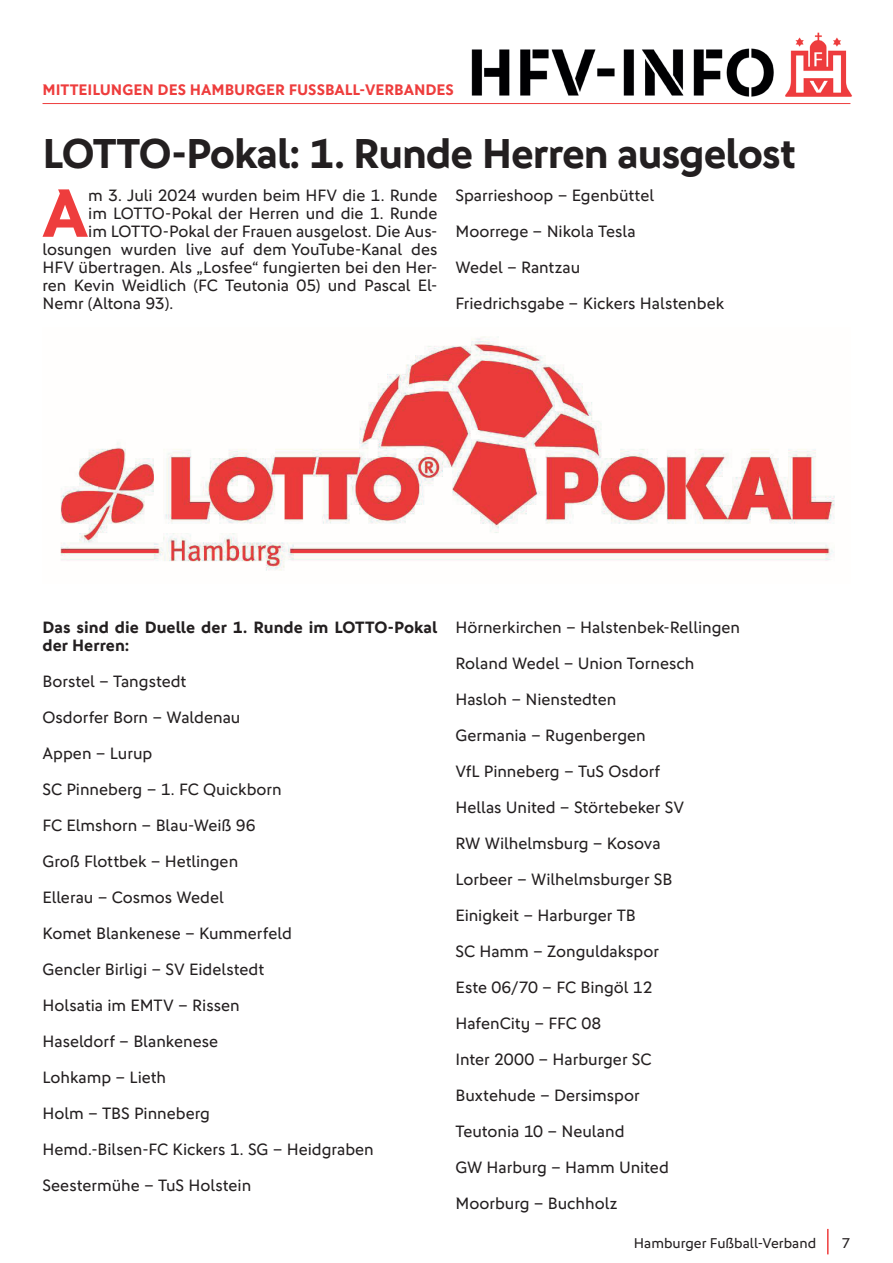
<style>
.page{position:relative;width:893px;height:1263px;background:#fff}
.page>*{position:absolute;margin:0;border:0;box-sizing:border-box;transform-origin:0 0}
.t1{font:700 68.7px "DFB Sans";color:#ee3d3d}
.t2{font:700 42px "DFB Sans";letter-spacing:-.03em;color:#231f20}
.t3{font:16.5px/36px "DFB Sans";color:#231f20}
.t4{font:700 16.5px/18px "DFB Sans";color:#231f20}
.t5{font:700 15.3px "DFB Sans";color:#ee3d3d}
.t6{font:14.25px "DFB Sans";color:#231f20}
</style>
<div class="page">
<hr style="left:827px;top:1229px;width:2px;height:25px;background:#ee3d3d">
<hr style="left:43px;top:103px;width:807px;height:1px;background:#ee3d3d">
<img style="left:471px;top:32px;width:381px;height:65px">
<img style="left:60px;top:336px;width:775px;height:235px">
<p class="t5" style="left:43px;top:80px;width:413px">MITTEILUNGEN DES HAMBURGER FUSSBALL-VERBANDES</p>
<h2 class="t2" style="left:43px;top:128px;width:755px">LOTTO-Pokal: 1. Runde Herren ausgelost</h2>
<h1 class="t1" style="left:42px;top:172px;width:48px">A</h1>
<p class="t3" style="left:88px;top:177px;width:351px">m 3. Juli 2024 wurden beim HFV die 1. Runde</p>
<p class="t3" style="left:455px;top:177px;width:270px">Sparrieshoop – Egenbüttel<br>Moorrege – Nikola Tesla<br>Wedel – Rantzau<br>Friedrichsgabe – Kickers Halstenbek</p>
<p class="t3" style="left:88px;top:195px;width:351px">im LOTTO-Pokal der Herren und die 1. Runde</p>
<p class="t3" style="left:88px;top:213px;width:351px">im LOTTO-Pokal der Frauen ausgelost. Die Aus-</p>
<p class="t3" style="left:43px;top:231px;width:396px">losungen wurden live auf dem YouTube-Kanal des</p>
<p class="t3" style="left:43px;top:249px;width:396px">HFV übertragen. Als „Losfee“ fungierten bei den Her-</p>
<p class="t3" style="left:43px;top:267px;width:396px">ren Kevin Weidlich (FC Teutonia 05) und Pascal El-</p>
<p class="t3" style="left:43px;top:285px;width:132px">Nemr (Altona 93).</p>
<p class="t4" style="left:43px;top:618px;width:396px">Das sind die Duelle der 1. Runde im LOTTO-Pokal der Herren:</p>
<p class="t3" style="left:43px;top:663px;width:333px">Borstel – Tangstedt<br>Osdorfer Born – Waldenau<br>Appen – Lurup<br>SC Pinneberg – 1. FC Quickborn<br>FC Elmshorn – Blau-Weiß 96<br>Groß Flottbek – Hetlingen<br>Ellerau – Cosmos Wedel<br>Komet Blankenese – Kummerfeld<br>Gencler Birligi – SV Eidelstedt<br>Holsatia im EMTV – Rissen<br>Haseldorf – Blankenese<br>Lohkamp – Lieth<br>Holm – TBS Pinneberg<br>Hemd.-Bilsen-FC Kickers 1. SG – Heidgraben<br>Seestermühe – TuS Holstein</p>
<p class="t3" style="left:455px;top:609px;width:286px">Hörnerkirchen – Halstenbek-Rellingen<br>Roland Wedel – Union Tornesch<br>Hasloh – Nienstedten<br>Germania – Rugenbergen<br>VfL Pinneberg – TuS Osdorf<br>Hellas United – Störtebeker SV<br>RW Wilhelmsburg – Kosova<br>Lorbeer – Wilhelmsburger SB<br>Einigkeit – Harburger TB<br>SC Hamm – Zonguldakspor<br>Este 06/70 – FC Bingöl 12<br>HafenCity – FFC 08<br>Inter 2000 – Harburger SC<br>Buxtehude – Dersimspor<br>Teutonia 10 – Neuland<br>GW Harburg – Hamm United<br>Moorburg – Buchholz</p>
<p class="t6" style="left:634px;top:1235px;width:184px">Hamburger Fußball-Verband</p>
<p class="t6" style="left:842px;top:1235px;width:10px">7</p>
</div>
